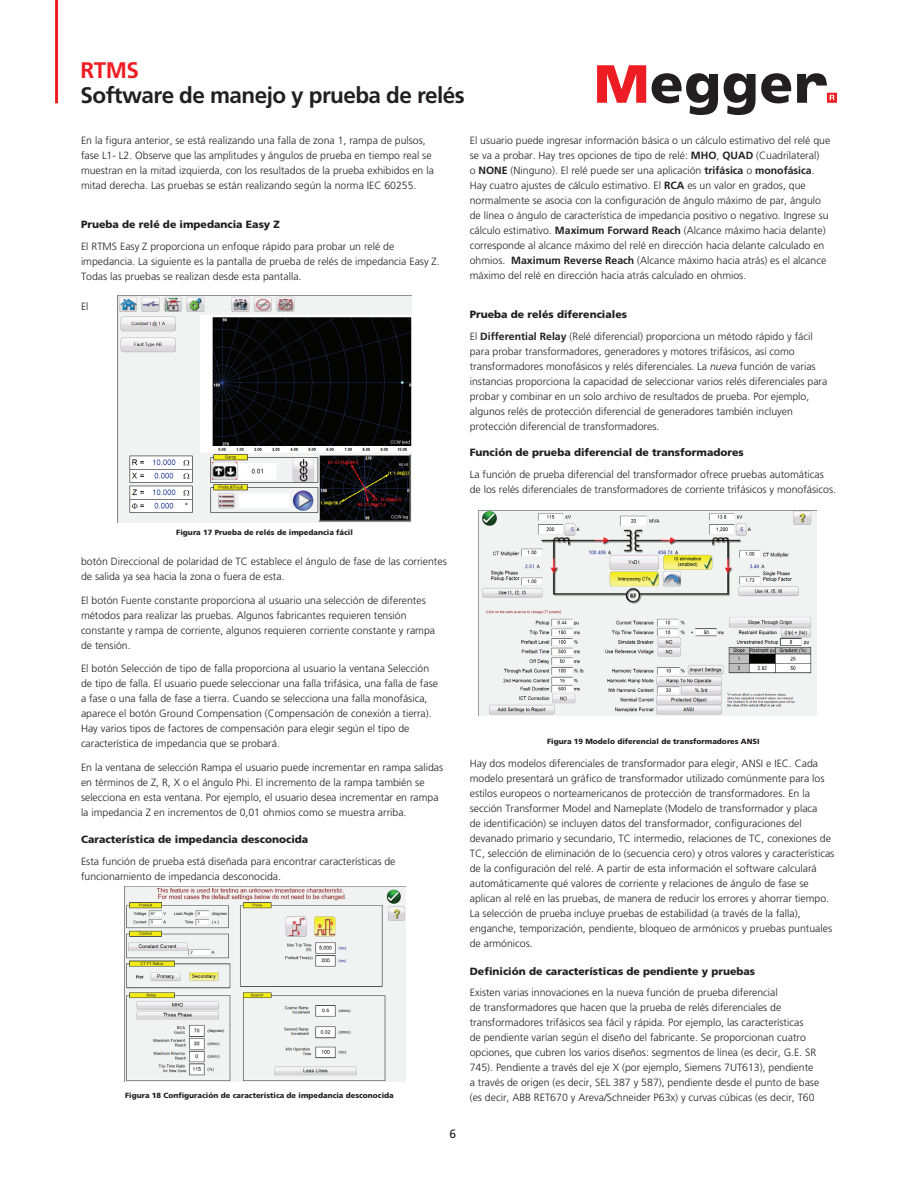
<style>
.page{position:relative;width:918px;height:1188px;background:#fff}
.page>*{position:absolute;margin:0;border:0;box-sizing:border-box;transform-origin:0 0}
.t1{font:700 22.5px "Frutiger LT Pro";letter-spacing:-.025em;color:#231f20}
.t2{font:700 22.5px "Frutiger LT Pro";color:#ee1d23}
.t3{font:12px "Frutiger LT Pro";color:#231f20}
.t4{font:300 10.5px/15px "Frutiger LT Pro";color:#231f20}
.t5{font:900 10.5px "Frutiger LT Pro";color:#231f20}
.t6{font:900 7.5px "Frutiger LT Pro";color:#231f20}
.s1{font-weight:700}
.s2{font-weight:900}
.s3{font-style:italic}
</style>
<div class="page">
<hr style="left:55px;top:0;width:3px;height:103px;background:#ee1d23">
<svg style="left:597px;top:65px;width:240px;height:50px"></svg>
<img style="left:118px;top:295px;width:294px;height:227px">
<img style="left:124px;top:887px;width:281px;height:194px">
<img style="left:479px;top:511px;width:337px;height:205px">
<h1 class="t2" style="left:81px;top:57px;width:60px">RTMS</h1>
<h1 class="t1" style="left:81px;top:82px;width:386px">Software de manejo y prueba de relés</h1>
<p class="t4" style="left:81px;top:133px;width:354px">En la figura anterior, se está realizando una falla de zona 1, rampa de pulsos, fase L1- L2. Observe que las amplitudes y ángulos de prueba en tiempo real se muestran en la mitad izquierda, con los resultados de la prueba exhibidos en la mitad derecha. Las pruebas se están realizando según la norma IEC 60255.</p>
<p class="t5" style="left:81px;top:218px;width:201px">Prueba de relé de impedancia Easy Z</p>
<p class="t4" style="left:81px;top:239px;width:360px">El RTMS Easy Z proporciona un enfoque rápido para probar un relé de impedancia. La siguiente es la pantalla de prueba de relés de impedancia Easy Z.<br>Todas las pruebas se realizan desde esta pantalla.</p>
<p class="t4" style="left:470px;top:133px;width:362px">El usuario puede ingresar información básica o un cálculo estimativo del relé que se va a probar. Hay tres opciones de tipo de relé: <span class="s1">MHO</span>, <span class="s1">QUAD</span> (Cuadrilateral)<br>o <span class="s1">NONE</span> (Ninguno). El relé puede ser una aplicación <span class="s1">trifásica</span> o <span class="s1">monofásica</span>.<br>Hay cuatro ajustes de cálculo estimativo. El <span class="s1">RCA</span> es un valor en grados, que normalmente se asocia con la configuración de ángulo máximo de par, ángulo de línea o ángulo de característica de impedancia positivo o negativo. Ingrese su cálculo estimativo. <span class="s1">Maximum Forward Reach</span> (Alcance máximo hacia delante) corresponde al alcance máximo del relé en dirección hacia delante calculado en ohmios. <span class="s1">Maximum Reverse Reach</span> (Alcance máximo hacia atrás) es el alcance máximo del relé en dirección hacia atrás calculado en ohmios.</p>
<p class="t4" style="left:470px;top:304px;width:345px;line-height:21.8px"><span class="s2">Prueba de relés diferenciales<br></span>El <span class="s1">Differential Relay</span> (Relé diferencial) proporciona un método rápido y fácil</p>
<p class="t4" style="left:470px;top:344px;width:359px">para probar transformadores, generadores y motores trifásicos, así como transformadores monofásicos y relés diferenciales. La <span class="s3">nueva</span> función de varias instancias proporciona la capacidad de seleccionar varios relés diferenciales para probar y combinar en un solo archivo de resultados de prueba. Por ejemplo, algunos relés de protección diferencial de generadores también incluyen protección diferencial de transformadores.</p>
<p class="t5" style="left:470px;top:446px;width:276px">Función de prueba diferencial de transformadores</p>
<p class="t4" style="left:470px;top:467px;width:368px">La función de prueba diferencial del transformador ofrece pruebas automáticas de los relés diferenciales de transformadores de corriente trifásicos y monofásicos.</p>
<p class="t4" style="left:81px;top:299px;width:9px">El</p>
<p class="t6" style="left:176px;top:528px;width:178px">Figura 17 Prueba de relés de impedancia fácil</p>
<p class="t4" style="left:81px;top:554px;width:367px">botón Direccional de polaridad de TC establece el ángulo de fase de las corrientes de salida ya sea hacia la zona o fuera de esta.</p>
<p class="t4" style="left:81px;top:593px;width:356px">El botón Fuente constante proporciona al usuario una selección de diferentes métodos para realizar las pruebas. Algunos fabricantes requieren tensión constante y rampa de corriente, algunos requieren corriente constante y rampa de tensión.</p>
<p class="t4" style="left:81px;top:661px;width:359px">El botón Selección de tipo de falla proporciona al usuario la ventana Selección de tipo de falla. El usuario puede seleccionar una falla trifásica, una falla de fase a fase o una falla de fase a tierra. Cuando se selecciona una falla monofásica, aparece el botón Ground Compensation (Compensación de conexión a tierra).<br>Hay varios tipos de factores de compensación para elegir según el tipo de característica de impedancia que se probará.</p>
<p class="t4" style="left:81px;top:760px;width:364px">En la ventana de selección Rampa el usuario puede incrementar en rampa salidas en términos de Z, R, X o el ángulo Phi. El incremento de la rampa también se selecciona en esta ventana. Por ejemplo, el usuario desea incrementar en rampa la impedancia Z en incrementos de 0,01 ohmios como se muestra arriba.</p>
<p class="t5" style="left:81px;top:833px;width:229px">Característica de impedancia desconocida</p>
<p class="t4" style="left:81px;top:854px;width:316px">Esta función de prueba está diseñada para encontrar características de funcionamiento de impedancia desconocida.</p>
<p class="t6" style="left:125px;top:1091px;width:270px">Figura 18 Configuración de característica de impedancia desconocida</p>
<p class="t3" style="left:449px;top:1127px;width:8px">6</p>
<p class="t6" style="left:547px;top:737px;width:214px">Figura 19 Modelo diferencial de transformadores ANSI</p>
<p class="t4" style="left:470px;top:756px;width:366px">Hay dos modelos diferenciales de transformador para elegir, ANSI e IEC. Cada modelo presentará un gráfico de transformador utilizado comúnmente para los estilos europeos o norteamericanos de protección de transformadores. En la sección Transformer Model and Nameplate (Modelo de transformador y placa<br>de identificación) se incluyen datos del transformador, configuraciones del devanado primario y secundario, TC intermedio, relaciones de TC, conexiones de TC, selección de eliminación de Io (secuencia cero) y otros valores y características de la configuración del relé. A partir de esta información el software calculará automáticamente qué valores de corriente y relaciones de ángulo de fase se aplican al relé en las pruebas, de manera de reducir los errores y ahorrar tiempo.<br>La selección de prueba incluye pruebas de estabilidad (a través de la falla), enganche, temporización, pendiente, bloqueo de armónicos y pruebas puntuales de armónicos.</p>
<p class="t5" style="left:470px;top:965px;width:287px">Definición de características de pendiente y pruebas</p>
<p class="t4" style="left:470px;top:985px;width:351px">Existen varias innovaciones en la nueva función de prueba diferencial<br>de transformadores que hacen que la prueba de relés diferenciales de transformadores trifásicos sea fácil y rápida. Por ejemplo, las características<br>de pendiente varían según el diseño del fabricante. Se proporcionan cuatro opciones, que cubren los varios diseños: segmentos de línea (es decir, G.E. SR 745). Pendiente a través del eje X (por ejemplo, Siemens 7UT613), pendiente a través de origen (es decir, SEL 387 y 587), pendiente desde el punto de base (es decir, ABB RET670 y Areva/Schneider P63x) y curvas cúbicas (es decir, T60</p>
</div>
